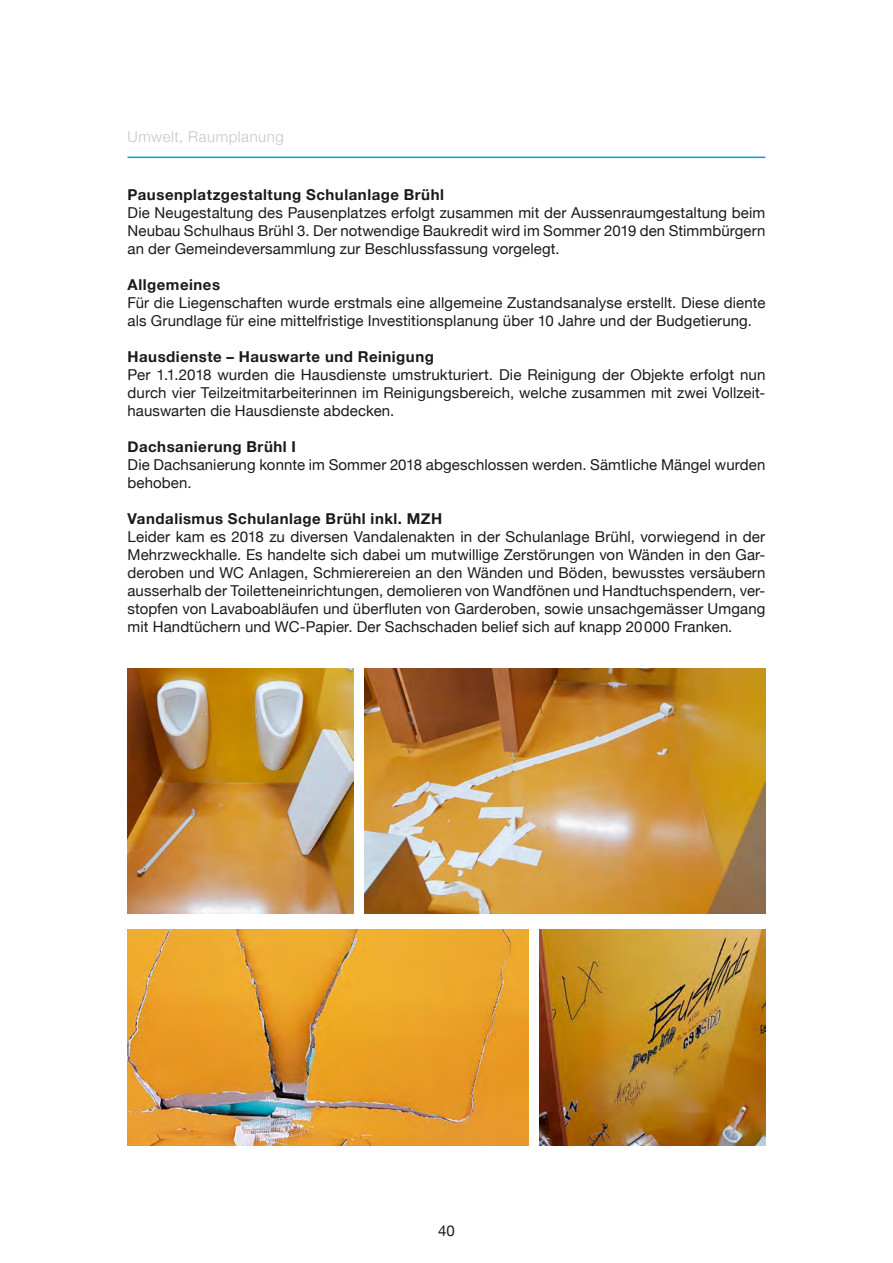
<style>
.page{position:relative;width:893px;height:1263px;background:#fff}
.page>*{position:absolute;margin:0;border:0;box-sizing:border-box;transform-origin:0 0}
.t1{font:15px/18px "Helvetica Neue";letter-spacing:.005em;color:#1a1a18;text-align:justify}
.t2{font:700 15px "Helvetica Neue";letter-spacing:.035em;color:#1a1a18}
.t3{font:300 15px "Helvetica Neue";letter-spacing:.035em;color:#c5c6c6}
</style>
<div class="page">
<hr style="left:128px;top:157px;width:637px;height:1px;background:#009ee3">
<img style="left:128px;top:929px;width:401px;height:216px">
<img style="left:128px;top:668px;width:225px;height:245px">
<img style="left:364px;top:668px;width:401px;height:245px">
<img style="left:539px;top:929px;width:226px;height:216px">
<p class="t3" style="left:128px;top:125px;width:158px">Umwelt, Raumplanung</p>
<p class="t2" style="left:128px;top:183px;width:318px">Pausenplatzgestaltung Schulanlage Brühl</p>
<p class="t1" style="left:128px;top:205px;width:639px">Die Neugestaltung des Pausenplatzes erfolgt zusammen mit der Aussenraumgestaltung beim Neubau Schulhaus Brühl 3. Der notwendige Baukredit wird im Sommer 2019 den Stimmbürgern an der Gemeindeversammlung zur Beschlussfassung vorgelegt.</p>
<p class="t2" style="left:128px;top:273px;width:94px">Allgemeines</p>
<p class="t1" style="left:128px;top:295px;width:639px">Für die Liegenschaften wurde erstmals eine allgemeine Zustandsanalyse erstellt. Diese diente als Grundlage für eine mittelfristige Investitionsplanung über 10 Jahre und der Budgetierung.</p>
<p class="t2" style="left:128px;top:345px;width:308px">Hausdienste – Hauswarte und Reinigung</p>
<p class="t1" style="left:128px;top:367px;width:639px">Per 1.1.2018 wurden die Hausdienste umstrukturiert. Die Reinigung der Objekte erfolgt nun durch vier Teilzeitmitarbeiterinnen im Reinigungsbereich, welche zusammen mit zwei Vollzeit&shy;hauswarten die Hausdienste abdecken.</p>
<p class="t2" style="left:128px;top:435px;width:170px">Dachsanierung Brühl I</p>
<p class="t1" style="left:128px;top:457px;width:639px">Die Dachsanierung konnte im Sommer 2018 abgeschlossen werden. Sämtliche Mängel wurden behoben.</p>
<p class="t2" style="left:128px;top:507px;width:316px">Vandalismus Schulanlage Brühl inkl. MZH</p>
<p class="t1" style="left:128px;top:529px;width:639px">Leider kam es 2018 zu diversen Vandalenakten in der Schulanlage Brühl, vorwiegend in der Mehrzweckhalle. Es handelte sich dabei um mutwillige Zerstörungen von Wänden in den Gar&shy;deroben und WC Anlagen, Schmierereien an den Wänden und Böden, bewusstes versäubern ausserhalb der Toiletteneinrichtungen, demolieren von Wandfönen und Handtuchspendern, ver&shy;stopfen von Lavaboabläufen und überfluten von Garderoben, sowie unsachgemässer Umgang mit Handtüchern und WC-Papier. Der Sachschaden belief sich auf knapp 20000 Franken.</p>
<p class="t1" style="left:438px;top:1222px;width:18px">40</p>
</div>
